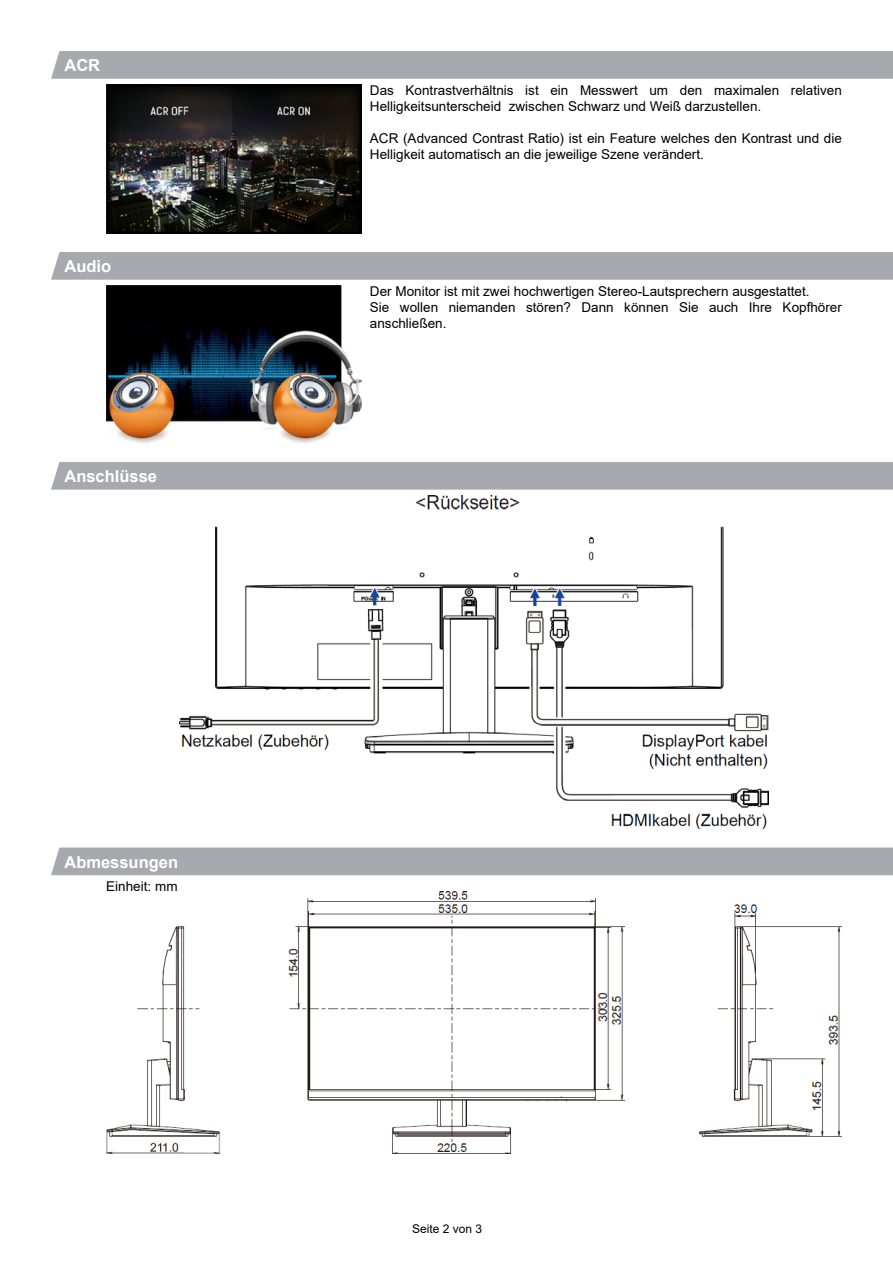
<style>
.page{position:relative;width:893px;height:1263px;background:#fff}
.page>*{position:absolute;margin:0;border:0;box-sizing:border-box;transform-origin:0 0}
.t1{font:700 16.5px "Arial";color:#fff}
.t2{font:13.5px/16.2px "Arial";color:#000}
.t3{font:12px "Arial";color:#000}
</style>
<div class="page">
<div style="left:51px;top:51px;width:842px;height:28px;background:#a8a9af"></div>
<img style="left:106px;top:85px;width:255px;height:148px">
<div style="left:51px;top:252px;width:842px;height:28px;background:#a8a9af"></div>
<img style="left:106px;top:286px;width:255px;height:157px">
<div style="left:51px;top:462px;width:842px;height:28px;background:#a8a9af"></div>
<img style="left:180px;top:496px;width:588px;height:333px">
<div style="left:51px;top:847px;width:842px;height:28px;background:#a8a9af"></div>
<img style="left:106px;top:891px;width:736px;height:263px">
<p class="t1" style="left:64px;top:54px;width:37px">ACR</p>
<p class="t1" style="left:64px;top:255px;width:48px">Audio</p>
<p class="t1" style="left:64px;top:465px;width:94px">Anschlüsse</p>
<p class="t1" style="left:64px;top:850px;width:115px">Abmessungen</p>
<p class="t2" style="left:106px;top:878px;width:73px">Einheit: mm</p>
<p class="t2" style="left:370px;top:82px;width:473px">Das Kontrastverhältnis ist ein Messwert um den maximalen relativen<br>Helligkeitsunterscheid zwischen Schwarz und Weiß darzustellen.</p>
<p class="t2" style="left:370px;top:130px;width:473px">ACR (Advanced Contrast Ratio) ist ein Feature welches den Kontrast und die<br>Helligkeit automatisch an die jeweilige Szene verändert.</p>
<p class="t2" style="left:370px;top:283px;width:473px">Der Monitor ist mit zwei hochwertigen Stereo-Lautsprechern ausgestattet.<br>Sie wollen niemanden stören? Dann können Sie auch Ihre Kopfhörer anschließen.</p>
<p class="t3" style="left:412px;top:1220px;width:72px">Seite 2 von 3</p>
</div>
